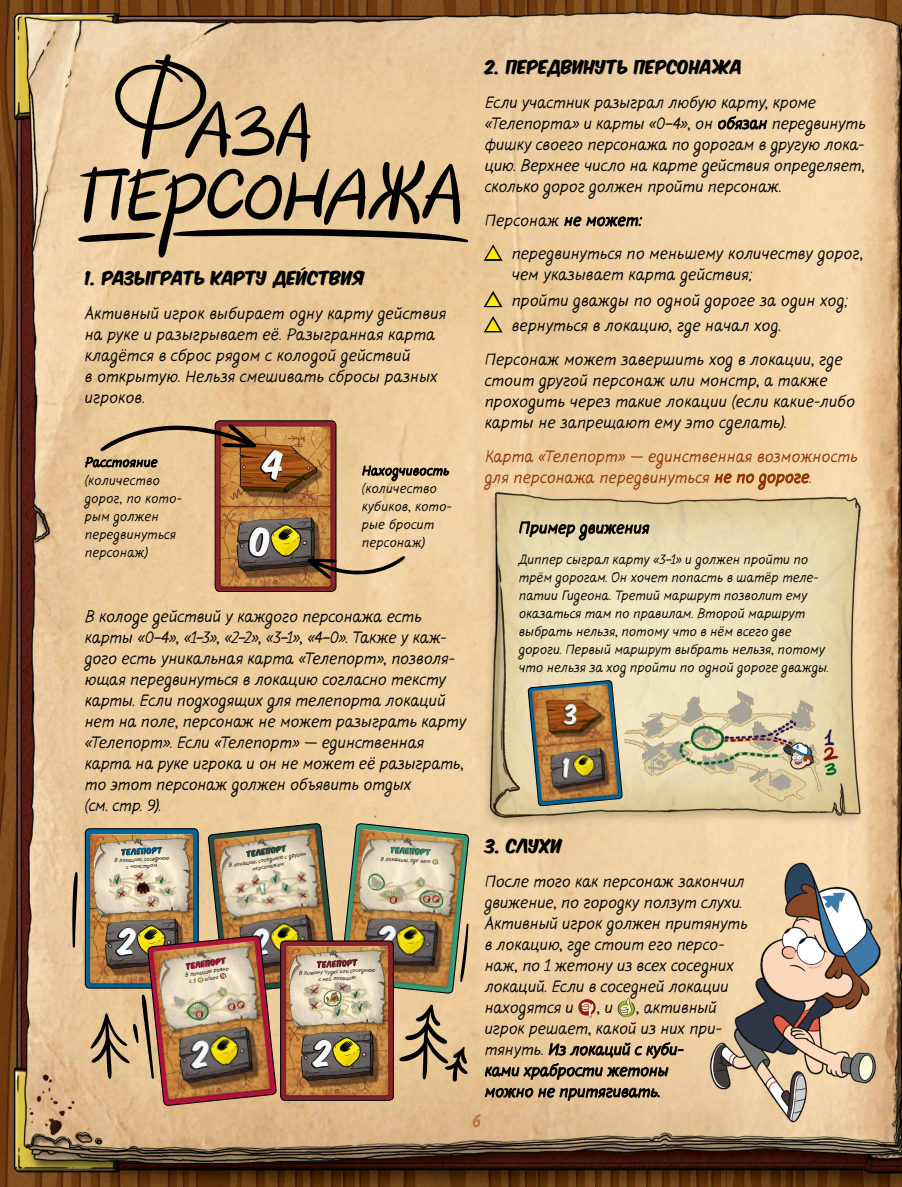
<style>
.page{position:relative;width:902px;height:1187px;background:#fff}
.page>*{position:absolute;margin:0;border:0;box-sizing:border-box;transform-origin:0 0}
.t1{font:16.5px/21px "Flow";letter-spacing:.02em;color:#000}
.t2{font:16.5px/21px "Flow";letter-spacing:.025em;color:#8d3201}
.t3{font:16.5px "Komika Title Axis RUS LAT";color:#000}
.t4{font:13.5px/18px "Flow";letter-spacing:.025em;color:#000}
.t5{font:6.9px "Komika Title Axis RUS LAT";color:#006799}
.t6{font:6.9px "Komika Title Axis RUS LAT";color:#2b4f47}
.t7{font:6.9px "Komika Title Axis RUS LAT";color:#3a9d7e}
.t8{font:6.9px "Komika Title Axis RUS LAT";color:#b7133e}
.t9{font:6.9px "Komika Title Axis RUS LAT";color:#88252d}
.t10{font:5.7px/6.8px "Flow";color:#000;text-align:center}
</style>
<div class="page">
<img style="left:0;top:0;width:901px;height:1186px">
<img style="left:457px;top:447px;width:425px;height:425px">
<img style="left:707px;top:861px;width:176px;height:262px">
<svg style="left:78px;top:53px;width:390px;height:205px;background:#c1a780"></svg>
<img style="left:85px;top:828px;width:5px;height:160px">
<svg style="left:72px;top:871px;width:6px;height:76px"></svg>
<img style="left:215px;top:421px;width:121px;height:170px">
<div style="left:215px;top:420px;width:121px;height:172px;border:1px solid #000;border-radius:5px"></div>
<svg style="left:85px;top:457px;width:72px;height:25px;background:#bba17a"></svg>
<svg style="left:362px;top:465px;width:87px;height:25px;background:#bda580"></svg>
<svg style="left:100px;top:424px;width:156px;height:27px;background:#ae8d67"></svg>
<svg style="left:307px;top:556px;width:98px;height:23px;background:#a68968"></svg>
<svg style="left:718px;top:116px;width:49px;height:15px"></svg>
<svg style="left:564px;top:216px;width:78px;height:11px"></svg>
<svg style="left:714px;top:470px;width:95px;height:20px;background:#d7a979"></svg>
<svg style="left:519px;top:511px;width:130px;height:30px;background:#bbac88"></svg>
<svg style="left:481px;top:241px;width:23px;height:22px"></svg>
<svg style="left:481px;top:288px;width:23px;height:47px"></svg>
<img style="left:90px;top:664px;width:593px;height:472px">
<p class="t3" style="left:85px;top:270px;width:281px">1. Разыграть карту действия</p>
<p class="t1" style="left:85px;top:304px;width:362px">Активный игрок выбирает одну карту действия на руке и разыгрывает её. Разыгранная карта кладётся в сброс рядом с колодой действий<br>в открытую. Нельзя смешивать сбросы разных игроков.</p>
<p class="t4" style="left:85px;top:454px;width:98px">Расстояние (количество дорог, по кото&shy;рым должен передвинуться персонаж)</p>
<p class="t4" style="left:362px;top:463px;width:91px">Находчивость (количество кубиков, кото&shy;рые бросит персонаж)</p>
<p class="t1" style="left:85px;top:607px;width:383px">В колоде действий у каждого персонажа есть карты «0–4», «1–3», «2–2», «3–1», «4–0». Также у каж&shy;дого есть уникальная карта «Телепорт», позволя&shy;ющая передвинуться в локацию согласно тексту карты. Если подходящих для телепорта локаций нет на поле, персонаж не может разыграть карту «Телепорт». Если «Телепорт» — единственная карта на руке игрока и он не может её разыграть, то этот персонаж должен объявить отдых<br>(см. стр. 9).</p>
<p class="t5" style="left:122px;top:848px;width:41px;rotate:-3deg">Телепорт</p>
<p class="t10" style="left:114px;top:857px;width:57px;rotate:-3deg">В локацию, соседнюю с монстром.</p>
<p class="t6" style="left:246px;top:851px;width:41px;rotate:-9deg">Телепорт</p>
<p class="t10" style="left:228px;top:862px;width:80px;rotate:-9deg">В локацию, соседнюю с другим персонажем.</p>
<p class="t7" style="left:391px;top:846px;width:41px;rotate:3deg">Телепорт</p>
<p class="t10" style="left:380px;top:855px;width:52px;rotate:3deg">В локацию, где нет</p>
<p class="t8" style="left:186px;top:963px;width:41px;rotate:-9deg">Телепорт</p>
<p class="t10" style="left:188px;top:971px;width:42px;text-align:left;text-indent:-3px;rotate:-9deg">В локацию ровно с 3</p>
<p class="t10" style="left:204px;top:975px;width:15px;rotate:-9deg">и/или</p>
<p class="t9" style="left:317px;top:960px;width:41px;rotate:-3deg">Телепорт</p>
<p class="t10" style="left:299px;top:970px;width:78px;rotate:-3deg">В Хижину Чудес или соседнюю с ней локацию.</p>
<p class="t3" style="left:485px;top:59px;width:259px">2. Передвинуть персонажа</p>
<p class="t1" style="left:485px;top:93px;width:382px">Если участник разыграл любую карту, кроме «Телепорта» и карты «0–4», он обязан передвинуть фишку своего персонажа по дорогам в другую лока&shy;цию. Верхнее число на карте действия определяет, сколько дорог должен пройти персонаж.</p>
<p class="t1" style="left:512px;top:204px;width:353px;line-height:33.8px;text-indent:-27px">Персонаж не может:<br>передвинуться по меньшему количеству дорог,</p>
<p class="t1" style="left:512px;top:264px;width:337px;line-height:25.2px">чем указывает карта действия;<br>пройти дважды по одной дороге за один ход; вернуться в локацию, где начал ход.</p>
<p class="t1" style="left:485px;top:350px;width:371px">Персонаж может завершить ход в локации, где стоит другой персонаж или монстр, а также проходить через такие локации (если какие-либо карты не запрещают ему это сделать).</p>
<p class="t2" style="left:485px;top:447px;width:374px">Карта «Телепорт» — единственная возможность для персонажа передвинуться не по дороге.</p>
<p class="t1" style="left:519px;top:518px;width:132px">Пример движения</p>
<p class="t4" style="left:519px;top:551px;width:311px">Диппер сыграл карту «3–1» и должен пройти по трём дорогам. Он хочет попасть в шатёр теле&shy;патии Гидеона. Третий маршрут позволит ему оказаться там по правилам. Второй маршрут выбрать нельзя, потому что в нём всего две дороги. Первый маршрут выбрать нельзя, потому что нельзя за ход пройти по одной дороге дважды.</p>
<p class="t3" style="left:485px;top:837px;width:79px">3. Слухи</p>
<p class="t1" style="left:485px;top:872px;width:264px">После того как персонаж закончил движение, по городку ползут слухи.<br>Активный игрок должен притянуть в локацию, где стоит его персо&shy;наж, по 1 жетону из всех соседних локаций. Если в соседней локации находятся и</p>
<p class="t1" style="left:485px;top:998px;width:238px;text-indent:152px">, активный игрок решает, какой из них при&shy;тянуть. Из локаций с куби&shy;ками храбрости жетоны<br>можно не притягивать.</p>
<p class="t1" style="left:597px;top:998px;width:17px">, и</p>
</div>
